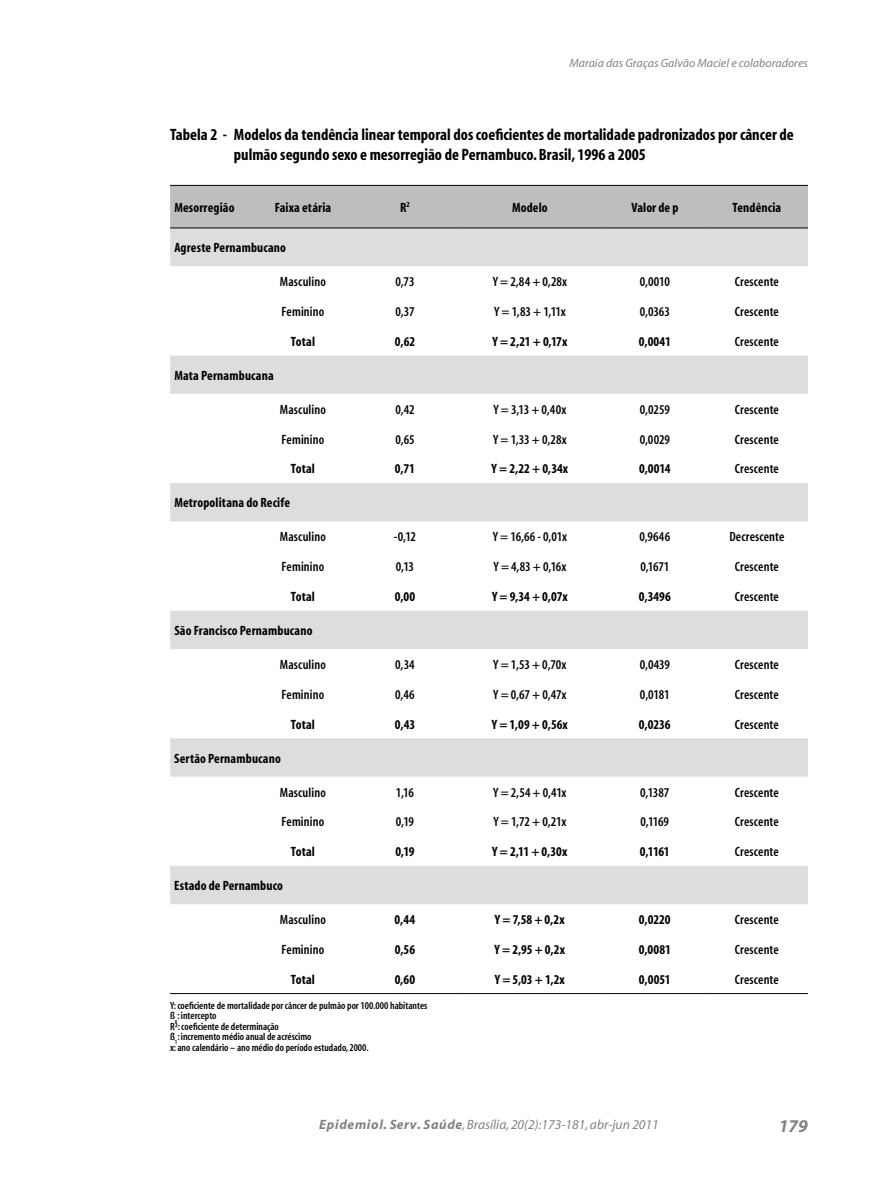
<style>
.page{position:relative;width:893px;height:1191px;background:#fff}
.page>*{position:absolute;margin:0;border:0;box-sizing:border-box;transform-origin:0 0}
.t1{font:italic 700 18px "Myriad";color:#808285}
.t2{font:700 condensed 16.5px/19.5px "Myriad";color:#000}
.t3{font:600 condensed 13.5px "Myriad";letter-spacing:.01em;color:#000}
.t4{font:700 condensed 13.5px "Myriad";letter-spacing:.01em;color:#000}
.t5{font:italic 13.5px "Myriad";color:#808285}
.t6{font:italic 12px "Myriad";color:#808285}
.t7{font:600 condensed 10.5px/10.5px "Myriad";color:#000}
.s1{font-weight:700}
</style>
<div class="page">
<div style="left:170px;top:186px;width:638px;height:41px;background:#bcbec0"></div>
<svg style="left:170px;top:228px;width:638px;height:676px"></svg>
<hr style="left:170px;top:993px;width:82px;height:1px;background:#000">
<hr style="left:252px;top:993px;width:102px;height:1px;background:#000">
<hr style="left:354px;top:993px;width:102px;height:1px;background:#000">
<hr style="left:456px;top:993px;width:148px;height:1px;background:#000">
<hr style="left:604px;top:993px;width:102px;height:1px;background:#000">
<hr style="left:706px;top:993px;width:102px;height:1px;background:#000">
<hr style="left:170px;top:185px;width:82px;height:1px;background:#000">
<hr style="left:252px;top:185px;width:102px;height:1px;background:#000">
<hr style="left:354px;top:185px;width:102px;height:1px;background:#000">
<hr style="left:456px;top:185px;width:148px;height:1px;background:#000">
<hr style="left:604px;top:185px;width:102px;height:1px;background:#000">
<hr style="left:706px;top:185px;width:102px;height:1px;background:#000">
<hr style="left:354px;top:227px;width:102px;height:1px;background:#000">
<hr style="left:456px;top:227px;width:148px;height:1px;background:#000">
<hr style="left:604px;top:227px;width:102px;height:1px;background:#000">
<hr style="left:706px;top:227px;width:102px;height:1px;background:#000">
<hr style="left:170px;top:227px;width:82px;height:1px;background:#000">
<hr style="left:252px;top:227px;width:102px;height:1px;background:#000">
<p class="t6" style="left:569px;top:57px;width:240px">Maraia das Graças Galvão Maciel e colaboradores</p>
<p class="t2" style="left:234px;top:125px;width:561px;text-indent:-64px">Tabela 2 - Modelos da tendência linear temporal dos coeficientes de mortalidade padronizados por câncer de pulmão segundo sexo e mesorregião de Pernambuco. Brasil, 1996 a 2005</p>
<p class="t4" style="left:174px;top:200px;width:62px">Mesorregião</p>
<p class="t4" style="left:275px;top:200px;width:58px">Faixa etária</p>
<p class="t4" style="left:400px;top:200px;width:11px">R<sup>2</sup></p>
<p class="t4" style="left:512px;top:200px;width:37px">Modelo</p>
<p class="t4" style="left:631px;top:200px;width:49px">Valor de p</p>
<p class="t4" style="left:733px;top:200px;width:50px">Tendência</p>
<p class="t4" style="left:174px;top:241px;width:113px">Agreste Pernambucano</p>
<p class="t3" style="left:280px;top:275px;width:48px">Masculino</p>
<p class="t3" style="left:395px;top:275px;width:21px">0,73</p>
<p class="t3" style="left:493px;top:275px;width:76px">Y = 2,84 + 0,28x</p>
<p class="t3" style="left:640px;top:275px;width:32px">0,0010</p>
<p class="t3" style="left:735px;top:275px;width:45px">Crescente</p>
<p class="t3" style="left:282px;top:305px;width:44px">Feminino</p>
<p class="t3" style="left:395px;top:305px;width:21px">0,37</p>
<p class="t3" style="left:494px;top:305px;width:73px">Y = 1,83 + 1,11x</p>
<p class="t3" style="left:640px;top:305px;width:32px">0,0363</p>
<p class="t3" style="left:735px;top:305px;width:45px">Crescente</p>
<p class="t4" style="left:291px;top:334px;width:26px">Total</p>
<p class="t4" style="left:395px;top:334px;width:22px">0,62</p>
<p class="t4" style="left:492px;top:334px;width:76px">Y = 2,21 + 0,17x</p>
<p class="t4" style="left:639px;top:334px;width:33px">0,0041</p>
<p class="t3" style="left:735px;top:334px;width:45px">Crescente</p>
<p class="t4" style="left:174px;top:368px;width:101px">Mata Pernambucana</p>
<p class="t3" style="left:280px;top:402px;width:48px">Masculino</p>
<p class="t3" style="left:395px;top:402px;width:21px">0,42</p>
<p class="t3" style="left:493px;top:402px;width:75px">Y = 3,13 + 0,40x</p>
<p class="t3" style="left:640px;top:402px;width:32px">0,0259</p>
<p class="t3" style="left:735px;top:402px;width:45px">Crescente</p>
<p class="t3" style="left:282px;top:432px;width:44px">Feminino</p>
<p class="t3" style="left:395px;top:432px;width:21px">0,65</p>
<p class="t3" style="left:493px;top:432px;width:75px">Y = 1,33 + 0,28x</p>
<p class="t3" style="left:640px;top:432px;width:32px">0,0029</p>
<p class="t3" style="left:735px;top:432px;width:45px">Crescente</p>
<p class="t4" style="left:291px;top:462px;width:26px">Total</p>
<p class="t4" style="left:395px;top:462px;width:22px">0,71</p>
<p class="t4" style="left:492px;top:462px;width:78px">Y = 2,22 + 0,34x</p>
<p class="t4" style="left:639px;top:462px;width:33px">0,0014</p>
<p class="t3" style="left:735px;top:462px;width:45px">Crescente</p>
<p class="t4" style="left:174px;top:496px;width:117px">Metropolitana do Recife</p>
<p class="t3" style="left:280px;top:530px;width:48px">Masculino</p>
<p class="t3" style="left:394px;top:530px;width:24px">-0,12</p>
<p class="t3" style="left:493px;top:530px;width:76px">Y = 16,66 - 0,01x</p>
<p class="t3" style="left:639px;top:530px;width:32px">0,9646</p>
<p class="t3" style="left:729px;top:530px;width:57px">Decrescente</p>
<p class="t3" style="left:282px;top:560px;width:44px">Feminino</p>
<p class="t3" style="left:396px;top:560px;width:20px">0,13</p>
<p class="t3" style="left:493px;top:560px;width:74px">Y = 4,83 + 0,16x</p>
<p class="t3" style="left:640px;top:560px;width:31px">0,1671</p>
<p class="t3" style="left:735px;top:560px;width:45px">Crescente</p>
<p class="t4" style="left:291px;top:589px;width:26px">Total</p>
<p class="t4" style="left:395px;top:589px;width:22px">0,00</p>
<p class="t4" style="left:492px;top:589px;width:77px">Y = 9,34 + 0,07x</p>
<p class="t4" style="left:639px;top:589px;width:34px">0,3496</p>
<p class="t3" style="left:735px;top:590px;width:45px">Crescente</p>
<p class="t4" style="left:174px;top:623px;width:140px">São Francisco Pernambucano</p>
<p class="t3" style="left:280px;top:658px;width:48px">Masculino</p>
<p class="t3" style="left:395px;top:658px;width:21px">0,34</p>
<p class="t3" style="left:493px;top:658px;width:75px">Y = 1,53 + 0,70x</p>
<p class="t3" style="left:640px;top:658px;width:32px">0,0439</p>
<p class="t3" style="left:735px;top:658px;width:45px">Crescente</p>
<p class="t3" style="left:282px;top:687px;width:44px">Feminino</p>
<p class="t3" style="left:395px;top:687px;width:21px">0,46</p>
<p class="t3" style="left:493px;top:687px;width:75px">Y = 0,67 + 0,47x</p>
<p class="t3" style="left:640px;top:687px;width:31px">0,0181</p>
<p class="t3" style="left:735px;top:687px;width:45px">Crescente</p>
<p class="t4" style="left:291px;top:717px;width:26px">Total</p>
<p class="t4" style="left:395px;top:717px;width:22px">0,43</p>
<p class="t4" style="left:492px;top:717px;width:78px">Y = 1,09 + 0,56x</p>
<p class="t4" style="left:639px;top:717px;width:33px">0,0236</p>
<p class="t3" style="left:735px;top:717px;width:45px">Crescente</p>
<p class="t4" style="left:174px;top:751px;width:108px">Sertão Pernambucano</p>
<p class="t3" style="left:280px;top:785px;width:48px">Masculino</p>
<p class="t3" style="left:396px;top:785px;width:20px">1,16</p>
<p class="t3" style="left:493px;top:785px;width:75px">Y = 2,54 + 0,41x</p>
<p class="t3" style="left:640px;top:785px;width:31px">0,1387</p>
<p class="t3" style="left:735px;top:785px;width:45px">Crescente</p>
<p class="t3" style="left:281px;top:815px;width:44px">Feminino</p>
<p class="t3" style="left:396px;top:815px;width:20px">0,19</p>
<p class="t3" style="left:493px;top:815px;width:74px">Y = 1,72 + 0,21x</p>
<p class="t3" style="left:640px;top:815px;width:30px">0,1169</p>
<p class="t3" style="left:735px;top:815px;width:45px">Crescente</p>
<p class="t4" style="left:291px;top:845px;width:26px">Total</p>
<p class="t4" style="left:395px;top:845px;width:21px">0,19</p>
<p class="t4" style="left:492px;top:845px;width:77px">Y = 2,11 + 0,30x</p>
<p class="t4" style="left:640px;top:845px;width:31px">0,1161</p>
<p class="t3" style="left:735px;top:845px;width:45px">Crescente</p>
<p class="t4" style="left:174px;top:879px;width:110px">Estado de Pernambuco</p>
<p class="t3" style="left:280px;top:913px;width:48px">Masculino</p>
<p class="t4" style="left:395px;top:913px;width:22px">0,44</p>
<p class="t4" style="left:495px;top:913px;width:71px">Y = 7,58 + 0,2x</p>
<p class="t4" style="left:639px;top:913px;width:33px">0,0220</p>
<p class="t3" style="left:735px;top:913px;width:45px">Crescente</p>
<p class="t3" style="left:281px;top:942px;width:44px">Feminino</p>
<p class="t4" style="left:395px;top:942px;width:22px">0,56</p>
<p class="t4" style="left:495px;top:942px;width:72px">Y = 2,95 + 0,2x</p>
<p class="t4" style="left:639px;top:942px;width:33px">0,0081</p>
<p class="t3" style="left:735px;top:942px;width:45px">Crescente</p>
<p class="t4" style="left:291px;top:972px;width:26px">Total</p>
<p class="t4" style="left:395px;top:972px;width:22px">0,60</p>
<p class="t4" style="left:495px;top:972px;width:72px">Y = 5,03 + 1,2x</p>
<p class="t4" style="left:639px;top:972px;width:33px">0,0051</p>
<p class="t3" style="left:735px;top:972px;width:45px">Crescente</p>
<p class="t7" style="left:170px;top:1000px;width:259px">Y: coeficiente de mortalidade por câncer de pulmão por 100.000 habitantes ß<sub>o</sub>: intercepto<br>R²: coeficiente de determinação<br>ß<sub>1</sub>: incremento médio anual de acréscimo<br>x: ano calendário – ano médio do período estudado, 2000.</p>
<p class="t5" style="left:319px;top:1117px;width:341px"><span class="s1">Epidemiol. Serv. Saúde</span>, Brasília, 20(2):173-181, abr-jun 2011</p>
<h1 class="t1" style="left:779px;top:1116px;width:31px">179</h1>
</div>
